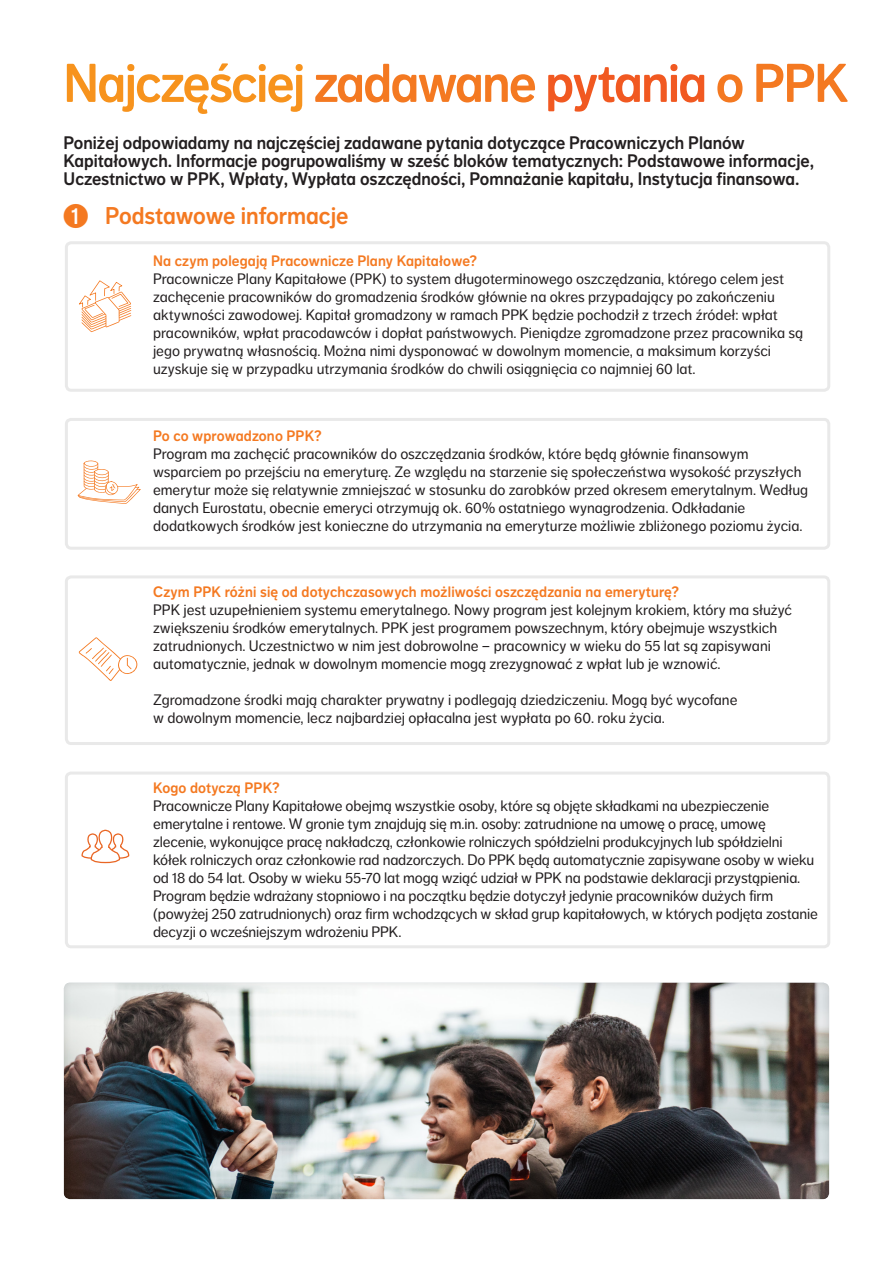
<style>
.page{position:relative;width:893px;height:1263px;background:#fff}
.page>*{position:absolute;margin:0;border:0;box-sizing:border-box;transform-origin:0 0}
.NN_A5_Preface_15pt{font:54px "NN Dagny Display";letter-spacing:-.03em;color:#f47921}
.NN_A5_Preface_15pt-2{font:24px "NN Dagny Display";color:#f47921}
.NN_A4_Pagenumber_rig{font:18px/18px "NN Dagny Display";color:#231f20}
.NN_A4_Bodytext_10pt{font:15px/18px "NN Dagny Text";color:#231f20}
.NN_A4_Bodytext_headi{font:15px "NN Dagny Display";letter-spacing:.01em;color:#f47921}
.s1{color:#f7931d}
.s2{color:#f15921}
.s3{font-family:"NN Picto Diap";font-size:25.5px}
</style>
<div class="page">
<div style="left:65px;top:575px;width:765px;height:170px;border:3px solid #e9e9e9;border-radius:5px"></div>
<div style="left:65px;top:241px;width:765px;height:151px;border:3px solid #e9e9e9;border-radius:5px"></div>
<div style="left:65px;top:771px;width:765px;height:177px;border:3px solid #e9e9e9;border-radius:5px"></div>
<svg style="left:79px;top:637px;width:58px;height:44px"></svg>
<div style="left:65px;top:418px;width:765px;height:132px;border:3px solid #e9e9e9;border-radius:5px"></div>
<svg style="left:81px;top:830px;width:48px;height:33px"></svg>
<svg style="left:79px;top:280px;width:53px;height:52px"></svg>
<svg style="left:78px;top:461px;width:63px;height:43px"></svg>
<div style="left:62px;top:982px;width:768px;height:219px;background:#231f20;opacity:.17"></div>
<p class="NN_A5_Preface_15pt" style="left:63px;top:52px;width:787px"><span class="s1">Najczęściej</span> zadawane <span class="s2">pytania</span> o PPK</p>
<p class="NN_A4_Pagenumber_rig" style="left:64px;top:134px;width:752px">Poniżej odpowiadamy na najczęściej zadawane pytania dotyczące Pracowniczych Planów<br>Kapitałowych. Informacje pogrupowaliśmy w sześć bloków tematycznych: Podstawowe informacje,<br>Uczestnictwo w PPK, Wpłaty, Wypłata oszczędności, Pomnażanie kapitału, Instytucja finansowa.</p>
<p class="NN_A5_Preface_15pt-2" style="left:64px;top:202px;width:286px"><span class="s3">1</span> Podstawowe informacje</p>
<p class="NN_A4_Bodytext_headi" style="left:153px;top:252px;width:325px">Na czym polegają Pracownicze Plany Kapitałowe?</p>
<p class="NN_A4_Bodytext_10pt" style="left:153px;top:270px;width:651px">Pracownicze Plany Kapitałowe (PPK) to system długoterminowego oszczędzania, którego celem jest zachęcenie pracowników do gromadzenia środków głównie na okres przypadający po zakończeniu aktywności zawodowej. Kapitał gromadzony w ramach PPK będzie pochodził z trzech źródeł: wpłat pracowników, wpłat pracodawców i dopłat państwowych. Pieniądze zgromadzone przez pracownika są jego prywatną własnością. Można nimi dysponować w dowolnym momencie, a maksimum korzyści uzyskuje się w przypadku utrzymania środków do chwili osiągnięcia co najmniej 60 lat.</p>
<p class="NN_A4_Bodytext_headi" style="left:153px;top:427px;width:170px">Po co wprowadzono PPK?</p>
<p class="NN_A4_Bodytext_10pt" style="left:153px;top:445px;width:657px">Program ma zachęcić pracowników do oszczędzania środków, które będą głównie finansowym wsparciem po przejściu na emeryturę. Ze względu na starzenie się społeczeństwa wysokość przyszłych emerytur może się relatywnie zmniejszać w stosunku do zarobków przed okresem emerytalnym. Według danych Eurostatu, obecnie emeryci otrzymują ok. 60% ostatniego wynagrodzenia. Odkładanie dodatkowych środków jest konieczne do utrzymania na emeryturze możliwie zbliżonego poziomu życia.</p>
<p class="NN_A4_Bodytext_headi" style="left:153px;top:583px;width:527px">Czym PPK różni się od dotychczasowych możliwości oszczędzania na emeryturę?</p>
<p class="NN_A4_Bodytext_10pt" style="left:153px;top:601px;width:641px">PPK jest uzupełnieniem systemu emerytalnego. Nowy program jest kolejnym krokiem, który ma służyć zwiększeniu środków emerytalnych. PPK jest programem powszechnym, który obejmuje wszystkich zatrudnionych. Uczestnictwo w nim jest dobrowolne – pracownicy w wieku do 55 lat są zapisywani automatycznie, jednak w dowolnym momencie mogą zrezygnować z wpłat lub je wznowić.</p>
<p class="NN_A4_Bodytext_10pt" style="left:153px;top:691px;width:586px">Zgromadzone środki mają charakter prywatny i podlegają dziedziczeniu. Mogą być wycofane</p>
<p class="NN_A4_Bodytext_10pt" style="left:153px;top:709px;width:513px">w dowolnym momencie, lecz najbardziej opłacalna jest wypłata po 60. roku życia.</p>
<p class="NN_A4_Bodytext_headi" style="left:153px;top:779px;width:128px">Kogo dotyczą PPK?</p>
<p class="NN_A4_Bodytext_10pt" style="left:153px;top:797px;width:618px">Pracownicze Plany Kapitałowe obejmą wszystkie osoby, które są objęte składkami na ubezpieczenie emerytalne i rentowe. W gronie tym znajdują się m.in. osoby: zatrudnione na umowę o pracę, umowę</p>
<p class="NN_A4_Bodytext_10pt" style="left:153px;top:833px;width:631px">zlecenie, wykonujące pracę nakładczą, członkowie rolniczych spółdzielni produkcyjnych lub spółdzielni</p>
<p class="NN_A4_Bodytext_10pt" style="left:153px;top:851px;width:663px">kółek rolniczych oraz członkowie rad nadzorczych. Do PPK będą automatycznie zapisywane osoby w wieku od 18 do 54 lat. Osoby w wieku 55-70 lat mogą wziąć udział w PPK na podstawie deklaracji przystąpienia.</p>
<p class="NN_A4_Bodytext_10pt" style="left:153px;top:887px;width:666px">Program będzie wdrażany stopniowo i na początku będzie dotyczył jedynie pracowników dużych firm (powyżej 250 zatrudnionych) oraz firm wchodzących w skład grup kapitałowych, w których podjęta zostanie decyzji o wcześniejszym wdrożeniu PPK.</p>
</div>
